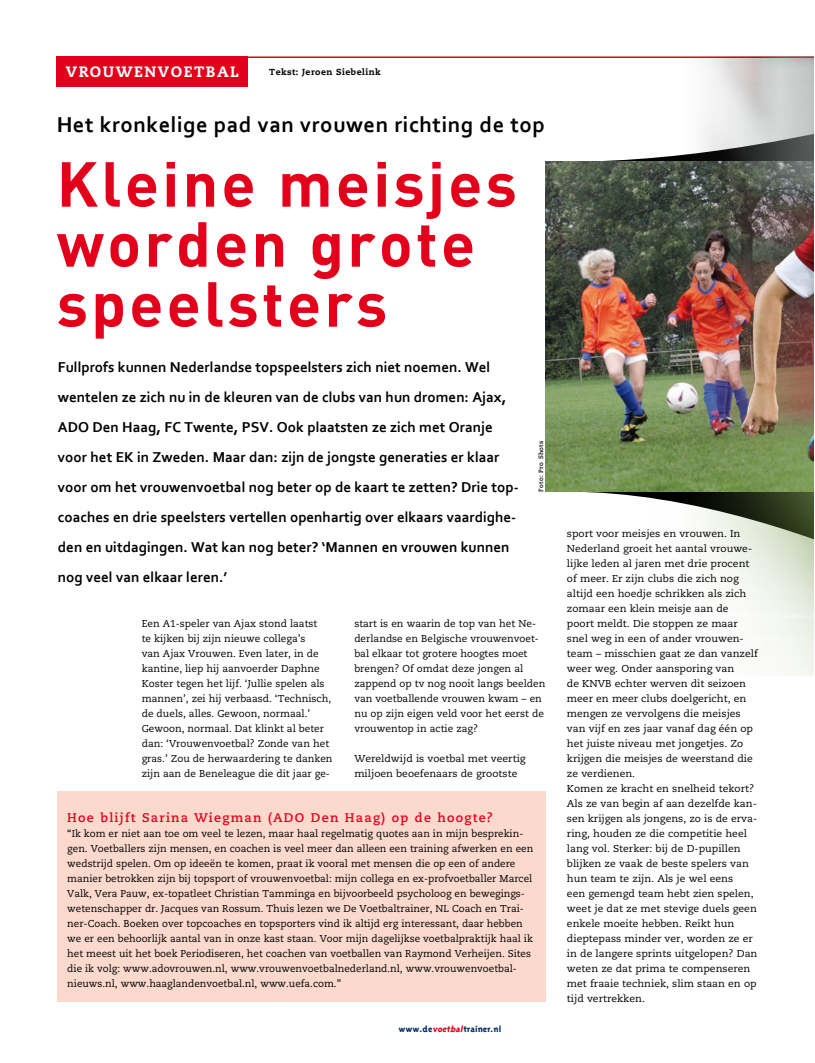
<style>
.page{position:relative;width:815px;height:1063px;background:#fff}
.page>*{position:absolute;margin:0;border:0;box-sizing:border-box;transform-origin:0 0}
.t1{font:700 62.5px/60px "DIN";letter-spacing:.05em;color:#e3001b}
.t2{font:700 22.5px "Corbel";letter-spacing:.025em;color:#000}
.t3{font:700 15px/30px "Corbel";color:#000}
.t4{font:800 15px "Caecilia";letter-spacing:.1em;color:#fff}
.t5{font:700 12.5px "Caecilia";letter-spacing:.1em;color:#e3001b}
.t6{font:10px/15px "Caecilia";color:#000}
.t7{font:800 9.38px "Triplex";color:#003060}
.t8{font:800 8.75px "Caecilia";letter-spacing:.05em;color:#000}
.t9{font:700 6.25px "Caecilia";letter-spacing:.05em;color:#000}
.s1{font-style:italic;color:#e3001b}
</style>
<div class="page">
<div style="left:57px;top:57px;width:191px;height:30px;background:#e3001b"></div>
<div style="left:57px;top:792px;width:489px;height:210px;background:#fbd9cd"></div>
<hr style="left:57px;top:57px;width:757px;height:1px;background:#e3001b">
<img style="left:546px;top:162px;width:54px;height:330px">
<img style="left:600px;top:57px;width:214px;height:618px">
<h3 class="t4" style="left:66px;top:63px;width:175px">VROUWENVOETBAL</h3>
<p class="t8" style="left:269px;top:67px;width:113px">Tekst: Jeroen Siebelink</p>
<h2 class="t2" style="left:57px;top:110px;width:490px">Het kronkelige pad van vrouwen richting de top</h2>
<h1 class="t1" style="left:57px;top:151px;width:462px">Kleine meisjes worden grote speelsters</h1>
<p class="t3" style="left:58px;top:352px;width:462px">Fullprofs kunnen Nederlandse topspeelsters zich niet noemen. Wel wentelen ze zich nu in de kleuren van de clubs van hun dromen: Ajax, ADO Den Haag, FC Twente, PSV. Ook plaatsten ze zich met Oranje voor het EK in Zweden. Maar dan: zijn de jongste generaties er klaar voor om het vrouwenvoetbal nog beter op de kaart te zetten? Drie top--‐ coaches en drie speelsters vertellen openhartig over elkaars vaardighe--‐ den en uitdagingen. Wat kan nog beter? ‘Mannen en vrouwen kunnen nog veel van elkaar leren.’</p>
<p class="t9" style="left:537px;top:492px;width:52px;rotate:-90deg">Foto: Pro Shots</p>
<p class="t6" style="left:142px;top:616px;width:192px">Een A1-speler van Ajax stond laatst<br>te kijken bij zijn nieuwe collega’s<br>van Ajax Vrouwen. Even later, in de kantine, liep hij aanvoerder Daphne Koster tegen het lijf. ‘Jullie spelen als mannen’, zei hij verbaasd. ‘Technisch, de duels, alles. Gewoon, normaal.’ Gewoon, normaal. Dat klinkt al beter dan: ‘Vrouwenvoetbal? Zonde van het gras.’ Zou de herwaardering te danken zijn aan de Beneleague die dit jaar ge-</p>
<p class="t6" style="left:354px;top:616px;width:193px">start is en waarin de top van het Ne&shy;derlandse en Belgische vrouwenvoet&shy;bal elkaar tot grotere hoogtes moet brengen? Of omdat deze jongen al zappend op tv nog nooit langs beelden van voetballende vrouwen kwam – en nu op zijn eigen veld voor het eerst de vrouwentop in actie zag?</p>
<p class="t6" style="left:354px;top:751px;width:173px">Wereldwijd is voetbal met veertig miljoen beoefenaars de grootste</p>
<p class="t5" style="left:67px;top:810px;width:427px">Hoe blijft Sarina Wiegman (ADO Den Haag) op de hoogte?</p>
<p class="t6" style="left:67px;top:826px;width:467px">“Ik kom er niet aan toe om veel te lezen, maar haal regelmatig quotes aan in mijn besprekin&shy;gen. Voetballers zijn mensen, en coachen is veel meer dan alleen een training afwerken en een wedstrijd spelen. Om op ideeën te komen, praat ik vooral met mensen die op een of andere manier betrokken zijn bij topsport of vrouwenvoetbal: mijn collega en ex-profvoetballer Marcel Valk, Vera Pauw, ex-topatleet Christian Tamminga en bijvoorbeeld psycholoog en bewegings&shy;wetenschapper dr. Jacques van Rossum. Thuis lezen we De Voetbaltrainer, NL Coach en Trai&shy;ner-Coach. Boeken over topcoaches en topsporters vind ik altijd erg interessant, daar hebben we er een behoorlijk aantal van in onze kast staan. Voor mijn dagelijkse voetbalpraktijk haal ik het meest uit het boek Periodiseren, het coachen van voetballen van Raymond Verheijen. Sites die ik volg: www.adovrouwen.nl, www.vrouwenvoetbalnederland.nl, www.vrouwenvoetbal&shy;nieuws.nl, www.haaglandenvoetbal.nl, www.uefa.com.”</p>
<p class="t7" style="left:399px;top:1023px;width:104px">www.de<span class="s1">voetbal</span>trainer.nl</p>
<p class="t6" style="left:567px;top:526px;width:192px">sport voor meisjes en vrouwen. In Nederland groeit het aantal vrouwe&shy;lijke leden al jaren met drie procent of meer. Er zijn clubs die zich nog altijd een hoedje schrikken als zich zomaar een klein meisje aan de poort meldt. Die stoppen ze maar snel weg in een of ander vrouwen&shy;team – misschien gaat ze dan vanzelf weer weg. Onder aansporing van<br>de KNVB echter werven dit seizoen meer en meer clubs doelgericht, en mengen ze vervolgens die meisjes van vijf en zes jaar vanaf dag één op het juiste niveau met jongetjes. Zo krijgen die meisjes de weerstand die ze verdienen.<br>Komen ze kracht en snelheid tekort?<br>Als ze van begin af aan dezelfde kan&shy;sen krijgen als jongens, zo is de erva&shy;ring, houden ze die competitie heel lang vol. Sterker: bij de D-pupillen blijken ze vaak de beste spelers van hun team te zijn. Als je wel eens<br>een gemengd team hebt zien spelen, weet je dat ze met stevige duels geen enkele moeite hebben. Reikt hun dieptepass minder ver, worden ze er in de langere sprints uitgelopen? Dan weten ze dat prima te compenseren met fraaie techniek, slim staan en op tijd vertrekken.</p>
</div>
